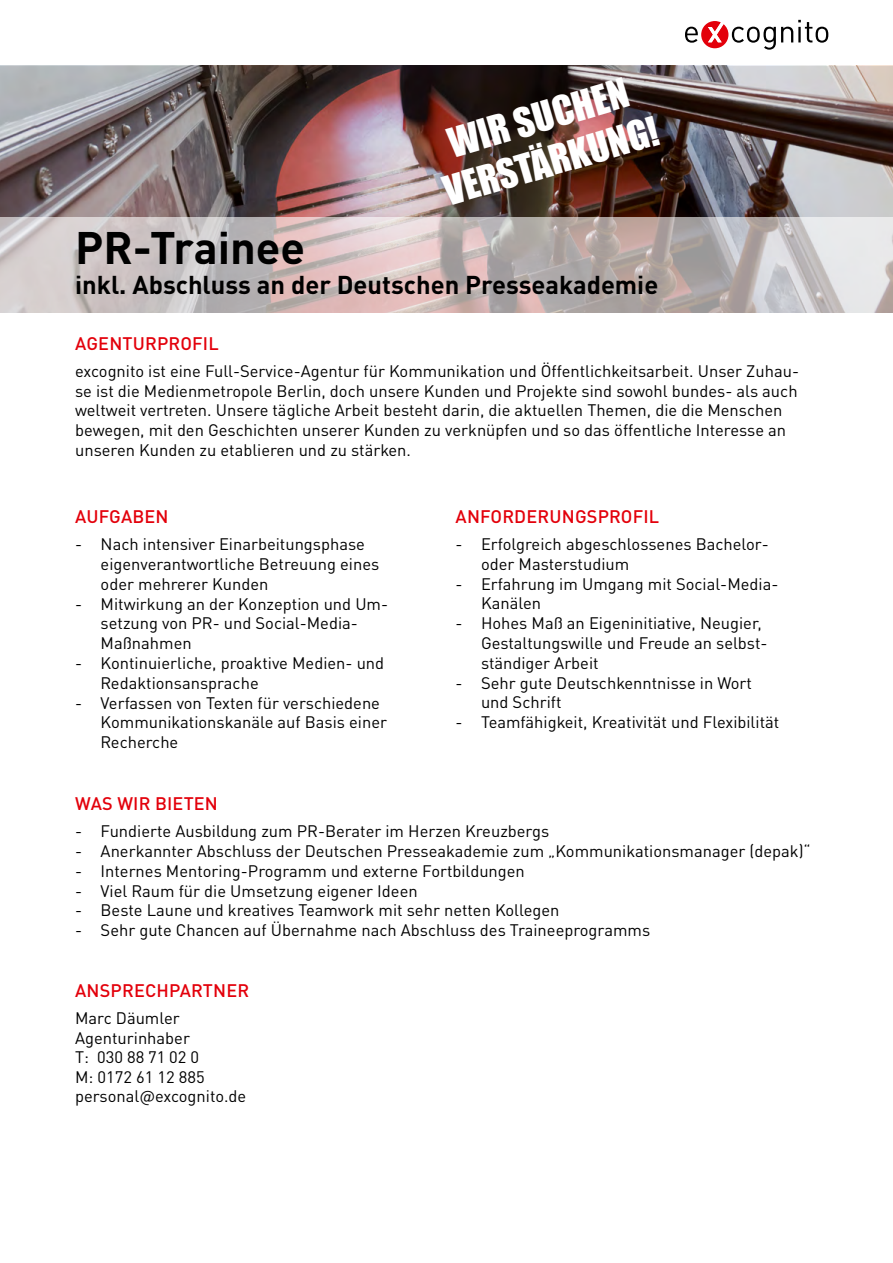
<style>
.page{position:relative;width:893px;height:1263px;background:#fff}
.page>*{position:absolute;margin:0;border:0;box-sizing:border-box;transform-origin:0 0}
.t1{font:700 45px "DINOT";color:#000}
.t2{font:37.5px/45px "Impact";color:#fff;text-align:center}
.t3{font:700 25.5px "DINOT";color:#000}
.t4{font:500 18px "DINOT";letter-spacing:.01em;color:#e3000b}
.t5{font:16.5px/19.8px "DINOT";color:#000}
</style>
<div class="page">
<img style="left:0;top:66px;width:893px;height:151px">
<svg style="left:685px;top:20px;width:143px;height:30px"></svg>
<svg style="left:0;top:217px;width:893px;height:95px;background:#c7bcbc"></svg>
<h2 class="t2" style="left:426px;top:125px;width:223px;rotate:-16deg">WIR SUCHEN<br>VERSTÄRKUNG!</h2>
<h1 class="t1" style="left:75px;top:218px;width:232px">PR-Trainee</h1>
<h3 class="t3" style="left:75px;top:268px;width:585px">inkl. Abschluss an der Deutschen Presseakademie</h3>
<p class="t4" style="left:75px;top:332px;width:145px">AGENTURPROFIL</p>
<p class="t5" style="left:75px;top:361px;width:725px">excognito ist eine Full-Service-Agentur für Kommunikation und Öffentlichkeitsarbeit. Unser Zuhau&shy;se ist die Medienmetropole Berlin, doch unsere Kunden und Projekte sind sowohl bundes- als auch weltweit vertreten. Unsere tägliche Arbeit besteht darin, die aktuellen Themen, die die Menschen bewegen, mit den Geschichten unserer Kunden zu verknüpfen und so das öffentliche Interesse an unseren Kunden zu etablieren und zu stärken.</p>
<p class="t4" style="left:75px;top:505px;width:95px">AUFGABEN</p>
<p class="t5" style="left:101px;top:534px;width:280px;text-indent:-26px">- Nach intensiver Einarbeitungsphase eigenverantwortliche Betreuung eines oder mehrerer Kunden</p>
<p class="t5" style="left:101px;top:593px;width:289px;text-indent:-26px">- Mitwirkung an der Konzeption und Um&shy;setzung von PR- und Social-Media-<br>Maßnahmen</p>
<p class="t5" style="left:101px;top:653px;width:285px;text-indent:-26px">- Kontinuierliche, proaktive Medien- und<br>Redaktionsansprache</p>
<p class="t5" style="left:101px;top:692px;width:288px;text-indent:-26px">- Verfassen von Texten für verschiedene<br>Kommunikationskanäle auf Basis einer<br>Recherche</p>
<p class="t4" style="left:456px;top:505px;width:205px">ANFORDERUNGSPROFIL</p>
<p class="t5" style="left:481px;top:534px;width:289px;text-indent:-26px">- Erfolgreich abgeschlossenes Bachelor&shy;oder Masterstudium</p>
<p class="t5" style="left:481px;top:573px;width:299px;text-indent:-26px">- Erfahrung im Umgang mit Social-Media-<br>Kanälen</p>
<p class="t5" style="left:481px;top:613px;width:288px;text-indent:-26px">- Hohes Maß an Eigeninitiative, Neugier,<br>Gestaltungswille und Freude an selbst&shy;ständiger Arbeit</p>
<p class="t5" style="left:481px;top:672px;width:272px;text-indent:-26px">- Sehr gute Deutschkenntnisse in Wort und Schrift</p>
<p class="t5" style="left:455px;top:712px;width:325px">- Teamfähigkeit, Kreativität und Flexibilität</p>
<p class="t4" style="left:75px;top:792px;width:144px">WAS WIR BIETEN</p>
<p class="t5" style="left:75px;top:821px;width:476px">- Fundierte Ausbildung zum PR-Berater im Herzen Kreuzbergs</p>
<p class="t5" style="left:75px;top:841px;width:737px">- Anerkannter Abschluss der Deutschen Presseakademie zum „Kommunikationsmanager (depak)“</p>
<p class="t5" style="left:75px;top:860px;width:451px">- Internes Mentoring-Programm und externe Fortbildungen</p>
<p class="t5" style="left:75px;top:880px;width:344px">- Viel Raum für die Umsetzung eigener Ideen</p>
<p class="t5" style="left:75px;top:900px;width:486px">- Beste Laune und kreatives Teamwork mit sehr netten Kollegen</p>
<p class="t5" style="left:75px;top:920px;width:577px">- Sehr gute Chancen auf Übernahme nach Abschluss des Traineeprogramms</p>
<p class="t4" style="left:75px;top:979px;width:176px">ANSPRECHPARTNER</p>
<p class="t5" style="left:75px;top:1008px;width:173px">Marc Däumler<br>Agenturinhaber<br>T: 030 88 71 02 0<br>M: 0172 61 12 885 personal@excognito.de</p>
</div>
